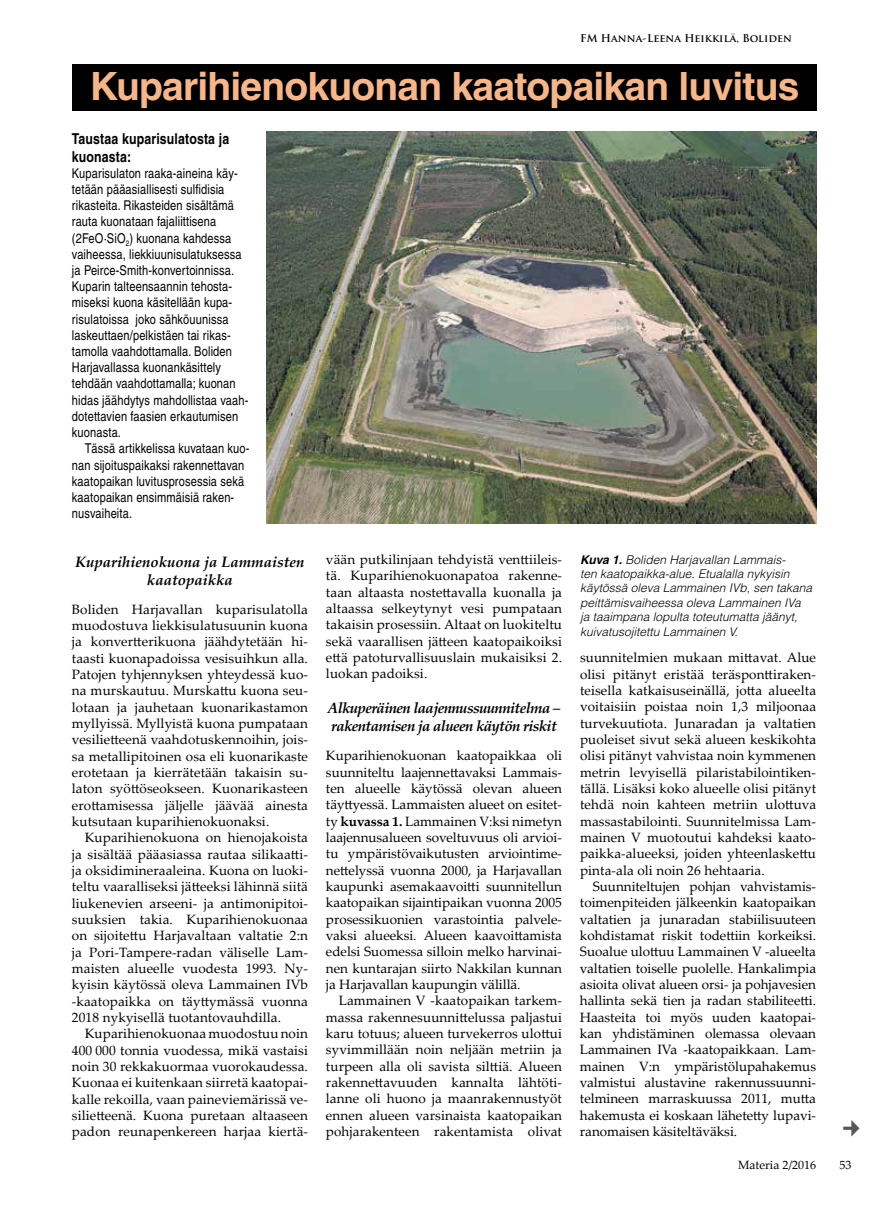
<style>
.page{position:relative;width:893px;height:1221px;background:#fff}
.page>*{position:absolute;margin:0;border:0;box-sizing:border-box;transform-origin:0 0}
.t1{font:700 39px "Helvetica";letter-spacing:-.02em;color:#f7b687}
.t2{font:italic 700 15px/18px "Palatino Linotype";letter-spacing:-.04em;color:#000}
.t3{font:italic 700 15px/18px "Palatino Linotype";color:#000;text-align:center}
.t4{font:700 condensed 15px/18px "Helvetica";letter-spacing:.01em;color:#000}
.t5{font:13.5px/16.4px "Palatino Linotype";letter-spacing:.01em;color:#000;text-align:justify}
.t6{font:condensed 13.5px/16.2px "Helvetica";letter-spacing:.01em;color:#000}
.t7{font:italic 300 12px/14.4px "Helvetica";color:#000}
.t8{font:12px "Palatino Linotype";color:#000}
.t9{font:700 10.5px "Trajan Pro";letter-spacing:.01em;color:#000}
.s1{font-weight:700}
</style>
<div class="page">
<div style="left:72px;top:64px;width:744px;height:47px;background:#000"></div>
<img style="left:266px;top:131px;width:550px;height:392px">
<p class="t9" style="left:580px;top:31px;width:213px">FM Hanna-Leena Heikkilä, Boliden</p>
<h1 class="t1" style="left:90px;top:62px;width:711px">Kuparihienokuonan kaatopaikan luvitus</h1>
<p class="t4" style="left:72px;top:129px;width:159px">Taustaa kuparisulatosta ja kuonasta:</p>
<p class="t6" style="left:72px;top:165px;width:178px">Kuparisulaton raaka-aineina käy&shy;tetään pääasiallisesti sulfidisia rikasteita. Rikasteiden sisältämä rauta kuonataan fajaliittisena (2FeO·SiO<sub>2</sub>) kuonana kahdessa vaiheessa, liekkiuunisulatuksessa ja Peirce-Smith-konvertoinnissa.<br>Kuparin talteensaannin tehosta&shy;miseksi kuona käsitellään kupa&shy;risulatoissa joko sähköuunissa laskeuttaen/pelkistäen tai rikas&shy;tamolla vaahdottamalla. Boliden Harjavallassa kuonankäsittely tehdään vaahdottamalla; kuonan hidas jäähdytys mahdollistaa vaah&shy;dotettavien faasien erkautumisen kuonasta.</p>
<p class="t6" style="left:72px;top:440px;width:179px;text-indent:13px">Tässä artikkelissa kuvataan kuo&shy;nan sijoituspaikaksi rakennettavan kaatopaikan luvitusprosessia sekä kaatopaikan ensimmäisiä raken&shy;nusvaiheita.</p>
<p class="t3" style="left:75px;top:552px;width:231px">Kuparihienokuona ja Lammaisten kaatopaikka</p>
<p class="t5" style="left:72px;top:600px;width:238px">Boliden Harjavallan kuparisulatolla muodostuva liekkisulatusuunin kuona ja konvertterikuona jäähdytetään hi&shy;taasti kuonapadoissa vesisuihkun alla.<br>Patojen tyhjennyksen yhteydessä kuo&shy;na murskautuu. Murskattu kuona seu&shy;lotaan ja jauhetaan kuonarikastamon myllyissä. Myllyistä kuona pumpataan vesilietteenä vaahdotuskennoihin, jois&shy;sa metallipitoinen osa eli kuonarikaste erotetaan ja kierrätetään takaisin su&shy;laton syöttöseokseen. Kuonarikasteen erottamisessa jäljelle jäävää ainesta kutsutaan kuparihienokuonaksi.</p>
<p class="t5" style="left:72px;top:829px;width:238px;text-indent:13px">Kuparihienokuona on hienojakoista ja sisältää pääasiassa rautaa silikaatti&shy;ja oksidimineraaleina. Kuona on luoki&shy;teltu vaaralliseksi jätteeksi lähinnä siitä liukenevien arseeni- ja antimonipitoi&shy;suuksien takia. Kuparihienokuonaa on sijoitettu Harjavaltaan valtatie 2:n ja Pori-Tampere-radan väliselle Lam&shy;maisten alueelle vuodesta 1993. Ny&shy;kyisin käytössä oleva Lammainen IVb -kaatopaikka on täyttymässä vuonna 2018 nykyisellä tuotantovauhdilla.</p>
<p class="t5" style="left:72px;top:1025px;width:238px;text-indent:13px">Kuparihienokuonaa muodostuu noin 400 000 tonnia vuodessa, mikä vastaisi noin 30 rekkakuormaa vuorokaudessa.<br>Kuonaa ei kuitenkaan siirretä kaatopai&shy;kalle rekoilla, vaan paineviemärissä ve&shy;silietteenä. Kuona puretaan altaaseen padon reunapenkereen harjaa kiertä-</p>
<p class="t5" style="left:326px;top:550px;width:238px">vään putkilinjaan tehdyistä venttiileis&shy;tä. Kuparihienokuonapatoa rakenne&shy;taan altaasta nostettavalla kuonalla ja altaassa selkeytynyt vesi pumpataan takaisin prosessiin. Altaat on luokiteltu sekä vaarallisen jätteen kaatopaikoiksi että patoturvallisuuslain mukaisiksi 2. luokan padoiksi.</p>
<p class="t2" style="left:327px;top:698px;width:234px">Alkuperäinen laajennussuunnitelma – rakentamisen ja alueen käytön riskit</p>
<p class="t5" style="left:326px;top:747px;width:238px">Kuparihienokuonan kaatopaikkaa oli suunniteltu laajennettavaksi Lammais&shy;ten alueelle käytössä olevan alueen täyttyessä. Lammaisten alueet on esitet&shy;ty <span class="s1">kuvassa 1.</span> Lammainen V:ksi nimetyn laajennusalueen soveltuvuus oli arvioi&shy;tu ympäristövaikutusten arviointime&shy;nettelyssä vuonna 2000, ja Harjavallan kaupunki asemakaavoitti suunnitellun kaatopaikan sijaintipaikan vuonna 2005 prosessikuonien varastointia palvele&shy;vaksi alueeksi. Alueen kaavoittamista edelsi Suomessa silloin melko harvinai&shy;nen kuntarajan siirto Nakkilan kunnan ja Harjavallan kaupungin välillä.</p>
<p class="t5" style="left:326px;top:992px;width:238px;text-indent:13px">Lammainen V -kaatopaikan tarkem&shy;massa rakennesuunnittelussa paljastui karu totuus; alueen turvekerros ulottui syvimmillään noin neljään metriin ja turpeen alla oli savista silttiä. Alueen rakennettavuuden kannalta lähtöti&shy;lanne oli huono ja maanrakennustyöt ennen alueen varsinaista kaatopaikan pohjarakenteen rakentamista olivat</p>
<p class="t7" style="left:580px;top:552px;width:234px"><span class="s1">Kuva 1.</span> Boliden Harjavallan Lammais-<br>ten kaatopaikka-alue. Etualalla nykyisin käytössä oleva Lammainen IVb, sen takana peittämisvaiheessa oleva Lammainen IVa ja taaimpana lopulta toteutumatta jäänyt, kuivatusojitettu Lammainen V.</p>
<p class="t5" style="left:580px;top:649px;width:238px">suunnitelmien mukaan mittavat. Alue olisi pitänyt eristää teräsponttiraken&shy;teisella katkaisuseinällä, jotta alueelta voitaisiin poistaa noin 1,3 miljoonaa turvekuutiota. Junaradan ja valtatien puoleiset sivut sekä alueen keskikohta olisi pitänyt vahvistaa noin kymmenen metrin levyisellä pilaristabilointiken&shy;tällä. Lisäksi koko alueelle olisi pitänyt tehdä noin kahteen metriin ulottuva massastabilointi. Suunnitelmissa Lam&shy;mainen V muotoutui kahdeksi kaato&shy;paikka-alueeksi, joiden yhteenlaskettu pinta-ala oli noin 26 hehtaaria.</p>
<p class="t5" style="left:580px;top:877px;width:238px;text-indent:13px">Suunniteltujen pohjan vahvistamis&shy;toimenpiteiden jälkeenkin kaatopaikan valtatien ja junaradan stabiilisuuteen kohdistamat riskit todettiin korkeiksi.<br>Suoalue ulottuu Lammainen V -alueelta valtatien toiselle puolelle. Hankalimpia asioita olivat alueen orsi- ja pohjavesien hallinta sekä tien ja radan stabiliteetti.<br>Haasteita toi myös uuden kaatopai&shy;kan yhdistäminen olemassa olevaan Lammainen IVa -kaatopaikkaan. Lam&shy;mainen V:n ympäristölupahakemus valmistui alustavine rakennussuunni&shy;telmineen marraskuussa 2011, mutta hakemusta ei koskaan lähetetty lupavi&shy;ranomaisen käsiteltäväksi.</p>
<p class="t8" style="left:738px;top:1155px;width:80px">Materia 2/2016</p>
<p class="t8" style="left:839px;top:1155px;width:13px">53</p>
</div>
